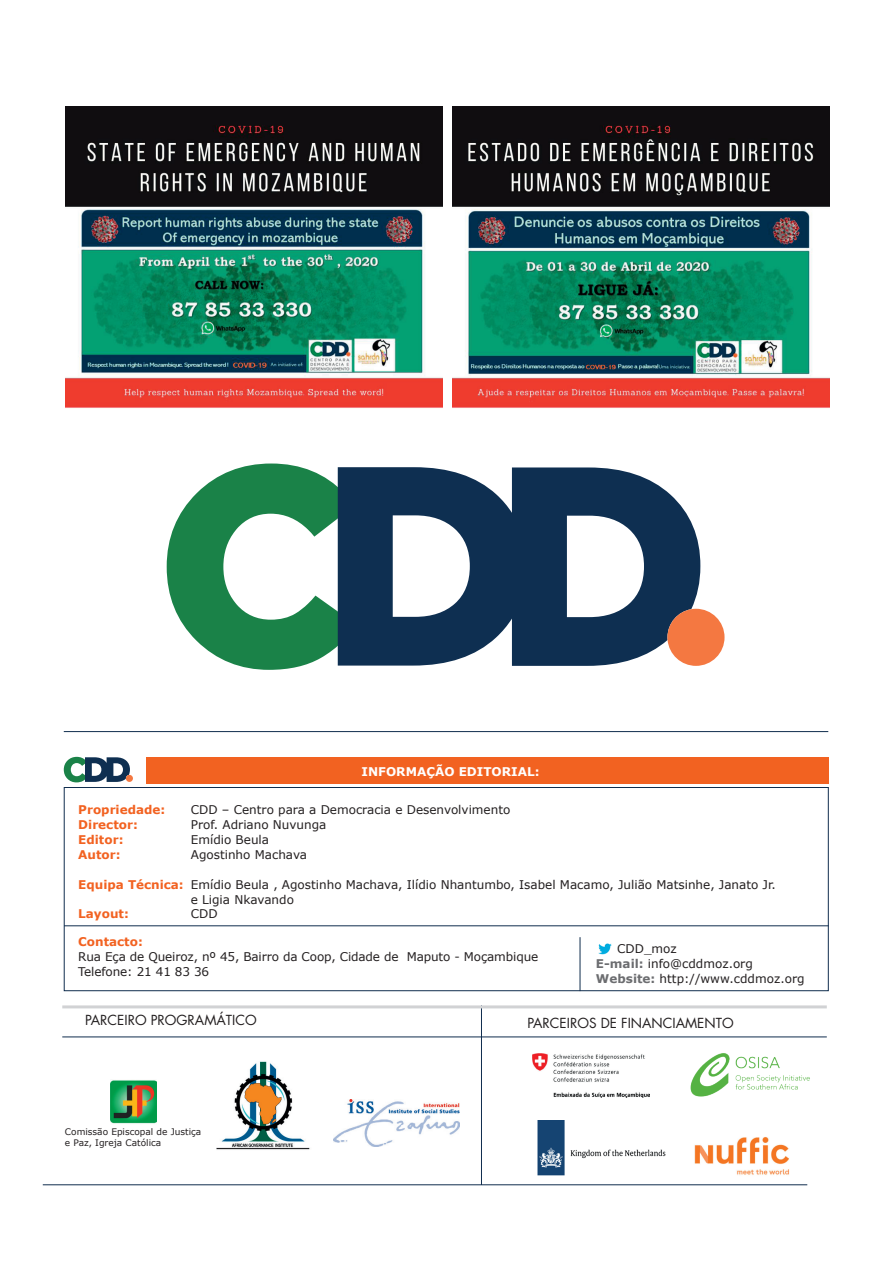
<style>
.page{position:relative;width:893px;height:1263px;background:#fff}
.page>*{position:absolute;margin:0;border:0;box-sizing:border-box;transform-origin:0 0}
.t1{font:13.5px "Futura LT";color:#231f20}
.t2{font:12px/15px "Verdana";color:#231f20}
.t3{font:700 12px "Verdana";color:#f26221}
.t4{font:700 12px "Verdana";color:#fff}
.t5{font:9px/10.8px "Verdana";color:#231f20}
.s1{font-weight:700;color:#f26221}
.s2{font-weight:700;color:#6c6d70}
</style>
<div class="page">
<img style="left:65px;top:106px;width:377px;height:302px">
<img style="left:453px;top:106px;width:377px;height:302px">
<hr style="left:64px;top:731px;width:764px;height:1px;background:#102d4e">
<div style="left:146px;top:757px;width:682px;height:26px;background:#f26221"></div>
<div style="left:64px;top:787px;width:764px;height:204px;border:1px solid #102d4e"></div>
<hr style="left:64px;top:925px;width:765px;height:1px;background:#102d4e">
<hr style="left:580px;top:937px;width:1px;height:54px;background:#102d4e">
<img style="left:598px;top:943px;width:14px;height:12px">
<svg style="left:64px;top:757px;width:69px;height:25px"></svg>
<svg style="left:167px;top:463px;width:171px;height:207px"></svg>
<svg style="left:338px;top:467px;width:362px;height:199px;fill:#0e2f51"></svg>
<svg style="left:667px;top:609px;width:57px;height:57px;background:#e98960"></svg>
<hr style="left:481px;top:1005px;width:1px;height:180px;background:#102d4e">
<hr style="left:62px;top:1005px;width:765px;height:3px;background:#d1d2d4">
<hr style="left:62px;top:1037px;width:765px;height:1px;background:#102d4e">
<img style="left:111px;top:1080px;width:46px;height:44px">
<img style="left:532px;top:1053px;width:118px;height:44px">
<img style="left:690px;top:1053px;width:120px;height:44px">
<img style="left:216px;top:1061px;width:94px;height:89px">
<img style="left:537px;top:1121px;width:129px;height:55px">
<img style="left:334px;top:1100px;width:125px;height:47px">
<img style="left:694px;top:1137px;width:96px;height:38px">
<hr style="left:43px;top:1184px;width:764px;height:1px;background:#102d4e">
<p class="t4" style="left:362px;top:763px;width:179px">INFORMAÇÃO EDITORIAL:</p>
<p class="t3" style="left:78px;top:801px;width:89px">Propriedade:</p>
<p class="t2" style="left:191px;top:801px;width:321px">CDD – Centro para a Democracia e Desenvolvimento</p>
<p class="t3" style="left:78px;top:816px;width:61px">Director:</p>
<p class="t2" style="left:191px;top:816px;width:137px">Prof. Adriano Nuvunga</p>
<p class="t3" style="left:78px;top:831px;width:47px">Editor:</p>
<p class="t2" style="left:191px;top:831px;width:80px">Emídio Beula</p>
<p class="t3" style="left:78px;top:846px;width:44px">Autor:</p>
<p class="t2" style="left:191px;top:846px;width:118px">Agostinho Machava</p>
<p class="t2" style="left:191px;top:876px;width:586px;text-indent:-112px"><span class="s1">Equipa Técnica:</span> Emídio Beula , Agostinho Machava, Ilídio Nhantumbo, Isabel Macamo, Julião Matsinhe, Janato Jr. e Ligia Nkavando</p>
<p class="t3" style="left:78px;top:905px;width:52px">Layout:</p>
<p class="t2" style="left:191px;top:906px;width:28px">CDD</p>
<p class="t3" style="left:78px;top:933px;width:66px">Contacto:</p>
<p class="t2" style="left:78px;top:949px;width:462px">Rua Eça de Queiroz, nº 45, Bairro da Coop, Cidade de Maputo - Moçambique<br>Telefone: 21 41 83 36</p>
<p class="t2" style="left:596px;top:941px;width:210px;text-indent:21px">CDD_moz<br><span class="s2">E-mail:</span> info@cddmoz.org<br><span class="s2">Website:</span> http://www.cddmoz.org</p>
<p class="t1" style="left:85px;top:1011px;width:173px">PARCEIRO PROGRAMÁTICO</p>
<p class="t1" style="left:527px;top:1014px;width:208px">PARCEIROS DE FINANCIAMENTO</p>
<p class="t5" style="left:65px;top:1126px;width:138px">Comissão Episcopal de Justiça e Paz, Igreja Católica</p>
</div>
